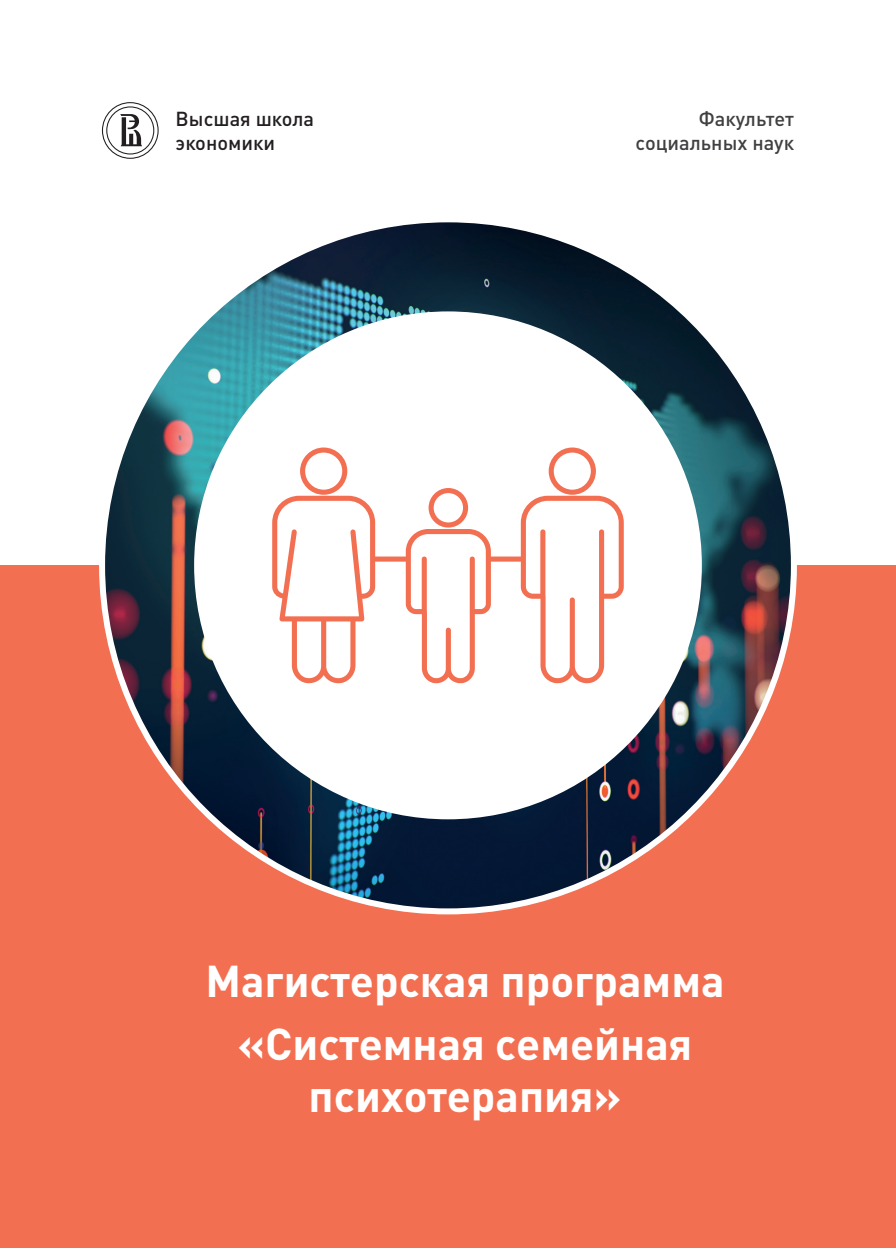
<style>
.page{position:relative;width:896px;height:1248px;background:#fff}
.page>*{position:absolute;margin:0;border:0;box-sizing:border-box;transform-origin:0 0}
.t1{font:700 44px/52px "DIN Pro";color:#fff;text-align:center}
.t2{font:500 20px/24px "DIN Pro";color:#404042;text-align:right}
.t3{font:500 20px/24px "DIN Pro";color:#231f20}
</style>
<div class="page">
<div style="left:0;top:565px;width:896px;height:682px;background:#f36f51"></div>
<svg style="left:102px;top:102px;width:57px;height:57px"></svg>
<svg style="left:99px;top:222px;width:698px;height:693px"></svg>
<svg style="left:300px;top:447px;width:47px;height:47px"></svg>
<svg style="left:549px;top:447px;width:47px;height:47px"></svg>
<svg style="left:272px;top:495px;width:352px;height:188px;fill:#fff"></svg>
<svg style="left:428px;top:488px;width:40px;height:39px"></svg>
<p class="t3" style="left:176px;top:106px;width:140px">Высшая школа экономики</p>
<p class="t2" style="left:635px;top:106px;width:160px">Факультет социальных наук</p>
<p class="t1" style="left:205px;top:952px;width:521px">Магистерская программа</p>
<p class="t1" style="left:237px;top:1016px;width:456px">«Системная семейная психотерапия»</p>
</div>
